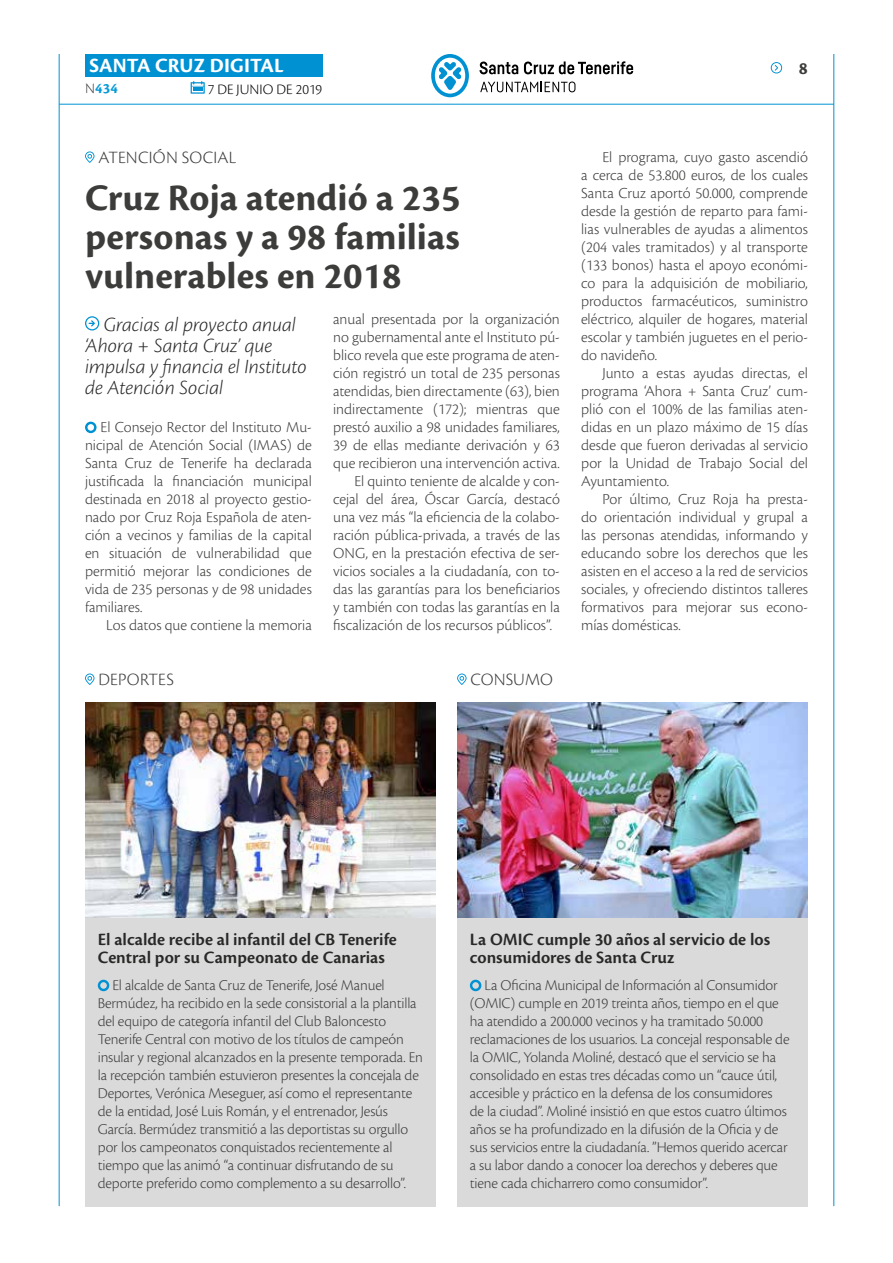
<style>
.page{position:relative;width:893px;height:1263px;background:#fff}
.page>*{position:absolute;margin:0;border:0;box-sizing:border-box;transform-origin:0 0}
.t1{font:700 39px/39px "Cronos Pro";color:#3c3c3b;text-align:justify}
.t2{font:italic 300 21px/21px "Cronos Pro";letter-spacing:-.005em;color:#282827}
.t3{font:700 21px "Cronos Pro";letter-spacing:.005em;color:#fff}
.t4{font:600 18px/18px "Cronos Pro";color:#282827}
.t5{font:300 18px "Cronos Pro";letter-spacing:.01em;color:#3c3c3b}
.t6{font:700 18px "Cronos Pro";color:#3c3c3b}
.t7{font:300 15.9px/18px "Cronos Pro";color:#3c3c3b;text-align:justify}
.t8{font:300 15.6px/18px "Cronos Pro";letter-spacing:-.01em;color:#3c3c3b}
.t9{font:300 15px "Cronos Pro";color:#000}
.t10{font:700 15px "Cronos Pro";color:#079bd8}
.s1{font-weight:300;color:#3c3c3b}
</style>
<div class="page">
<hr style="left:59px;top:104px;width:775px;height:1px;background:#0091d3">
<div style="left:85px;top:54px;width:238px;height:23px;background:#0091d3"></div>
<svg style="left:191px;top:81px;width:14px;height:13px"></svg>
<hr style="left:59px;top:54px;width:1px;height:1152px;background:#0091d3">
<hr style="left:833px;top:54px;width:1px;height:1152px;background:#0091d3">
<svg style="left:771px;top:62px;width:12px;height:11px"></svg>
<svg style="left:431px;top:54px;width:38px;height:43px"></svg>
<svg style="left:480px;top:62px;width:38px;height:12px"></svg>
<svg style="left:524px;top:61px;width:109px;height:13px"></svg>
<svg style="left:480px;top:82px;width:95px;height:10px"></svg>
<svg style="left:85px;top:151px;width:9px;height:12px"></svg>
<svg style="left:457px;top:673px;width:10px;height:12px"></svg>
<svg style="left:85px;top:673px;width:9px;height:12px"></svg>
<svg style="left:85px;top:421px;width:12px;height:13px"></svg>
<svg style="left:85px;top:316px;width:14px;height:14px"></svg>
<img style="left:85px;top:702px;width:351px;height:216px">
<img style="left:457px;top:702px;width:351px;height:216px">
<div style="left:85px;top:918px;width:351px;height:288px;background:#dadada"></div>
<svg style="left:97px;top:979px;width:13px;height:13px"></svg>
<div style="left:457px;top:918px;width:351px;height:288px;background:#dadada"></div>
<svg style="left:469px;top:979px;width:13px;height:13px"></svg>
<h2 class="t3" style="left:89px;top:53px;width:196px">SANTA CRUZ DIGITAL</h2>
<p class="t10" style="left:85px;top:80px;width:34px"><span class="s1">N</span>434</p>
<p class="t9" style="left:208px;top:80px;width:116px">7 DE JUNIO DE 2019</p>
<p class="t5" style="left:98px;top:147px;width:139px">ATENCIÓN SOCIAL</p>
<h1 class="t1" style="left:85px;top:179px;width:377px">Cruz Roja atendió a 235 personas y a 98 familias vulnerables en 2018</h1>
<h2 class="t2" style="left:85px;top:314px;width:223px;text-indent:19px">Gracias al proyecto anual ‘Ahora + Santa Cruz’ que impulsa y financia el Instituto de Atención Social</h2>
<p class="t7" style="left:333px;top:310px;width:228px">anual presentada por la organización</p>
<p class="t7" style="left:333px;top:328px;width:228px">no gubernamental ante el Instituto pú-</p>
<p class="t7" style="left:333px;top:346px;width:228px">blico revela que este programa de aten-</p>
<p class="t7" style="left:333px;top:364px;width:228px">ción registró un total de 235 personas</p>
<p class="t7" style="left:333px;top:382px;width:228px">atendidas, bien directamente (63), bien</p>
<p class="t7" style="left:333px;top:400px;width:228px">indirectamente (172); mientras que</p>
<p class="t7" style="left:333px;top:418px;width:228px">prestó auxilio a 98 unidades familiares,</p>
<p class="t7" style="left:333px;top:436px;width:228px">39 de ellas mediante derivación y 63</p>
<p class="t7" style="left:333px;top:454px;width:228px">que recibieron una intervención activa.</p>
<p class="t7" style="left:354px;top:472px;width:207px">El quinto teniente de alcalde y con-</p>
<p class="t7" style="left:333px;top:490px;width:228px">cejal del área, Óscar García, destacó</p>
<p class="t7" style="left:333px;top:508px;width:228px">una vez más “la eficiencia de la colabo-</p>
<p class="t7" style="left:333px;top:526px;width:228px">ración pública-privada, a través de las</p>
<p class="t7" style="left:333px;top:544px;width:228px">ONG, en la prestación efectiva de ser-</p>
<p class="t7" style="left:333px;top:562px;width:228px">vicios sociales a la ciudadanía, con to-</p>
<p class="t7" style="left:333px;top:580px;width:228px">das las garantías para los beneficiarios</p>
<p class="t7" style="left:333px;top:598px;width:228px">y también con todas las garantías en la</p>
<p class="t7" style="left:333px;top:616px;width:220px">fiscalización de los recursos públicos”.</p>
<p class="t7" style="left:85px;top:418px;width:228px;text-indent:16px">El Consejo Rector del Instituto Mu&shy;nicipal de Atención Social (IMAS) de Santa Cruz de Tenerife ha declarada justificada la financiación municipal destinada en 2018 al proyecto gestio&shy;nado por Cruz Roja Española de aten&shy;ción a vecinos y familias de la capital en situación de vulnerabilidad que permitió mejorar las condiciones de vida de 235 personas y de 98 unidades familiares.</p>
<p class="t7" style="left:106px;top:616px;width:207px">Los datos que contiene la memoria</p>
<p class="t5" style="left:98px;top:669px;width:77px">DEPORTES</p>
<p class="t5" style="left:471px;top:669px;width:84px">CONSUMO</p>
<p class="t6" style="left:799px;top:58px;width:10px">8</p>
<p class="t7" style="left:581px;top:148px;width:228px;text-indent:21px">El programa, cuyo gasto ascendió a cerca de 53.800 euros, de los cuales Santa Cruz aportó 50.000, comprende desde la gestión de reparto para fami&shy;lias vulnerables de ayudas a alimentos (204 vales tramitados) y al transporte (133 bonos) hasta el apoyo económi&shy;co para la adquisición de mobiliario, productos farmacéuticos, suministro eléctrico, alquiler de hogares, material escolar y también juguetes en el perio&shy;do navideño.</p>
<p class="t7" style="left:581px;top:364px;width:228px;text-indent:21px">Junto a estas ayudas directas, el programa ‘Ahora + Santa Cruz’ cum&shy;plió con el 100% de las familias aten&shy;didas en un plazo máximo de 15 días desde que fueron derivadas al servicio por la Unidad de Trabajo Social del Ayuntamiento.</p>
<p class="t7" style="left:581px;top:490px;width:228px;text-indent:21px">Por último, Cruz Roja ha presta&shy;do orientación individual y grupal a las personas atendidas, informando y educando sobre los derechos que les asisten en el acceso a la red de servicios sociales, y ofreciendo distintos talleres formativos para mejorar sus econo&shy;mías domésticas.</p>
<p class="t4" style="left:98px;top:930px;width:301px">El alcalde recibe al infantil del CB Tenerife<br>Central por su Campeonato de Canarias</p>
<p class="t8" style="left:98px;top:976px;width:327px;text-indent:15px">El alcalde de Santa Cruz de Tenerife, José Manuel Bermúdez, ha recibido en la sede consistorial a la plantilla del equipo de categoría infantil del Club Baloncesto Tenerife Central con motivo de los títulos de campeón insular y regional alcanzados en la presente temporada. En la recepción también estuvieron presentes la concejala de Deportes, Verónica Meseguer, así como el representante de la entidad, José Luis Román, y el entrenador, Jesús García. Bermúdez transmitió a las deportistas su orgullo por los campeonatos conquistados recientemente al tiempo que las animó “a continuar disfrutando de su deporte preferido como complemento a su desarrollo”.</p>
<p class="t4" style="left:470px;top:930px;width:302px">La OMIC cumple 30 años al servicio de los consumidores de Santa Cruz</p>
<p class="t8" style="left:470px;top:976px;width:321px;text-indent:15px">La Oficina Municipal de Información al Consumidor (OMIC) cumple en 2019 treinta años, tiempo en el que ha atendido a 200.000 vecinos y ha tramitado 50.000 reclamaciones de los usuarios. La concejal responsable de la OMIC, Yolanda Moliné, destacó que el servicio se ha consolidado en estas tres décadas como un “cauce útil, accesible y práctico en la defensa de los consumidores de la ciudad”. Moliné insistió en que estos cuatro últimos años se ha profundizado en la difusión de la Oficia y de sus servicios entre la ciudadanía. ”Hemos querido acercar a su labor dando a conocer loa derechos y deberes que tiene cada chicharrero como consumidor”.</p>
</div>
